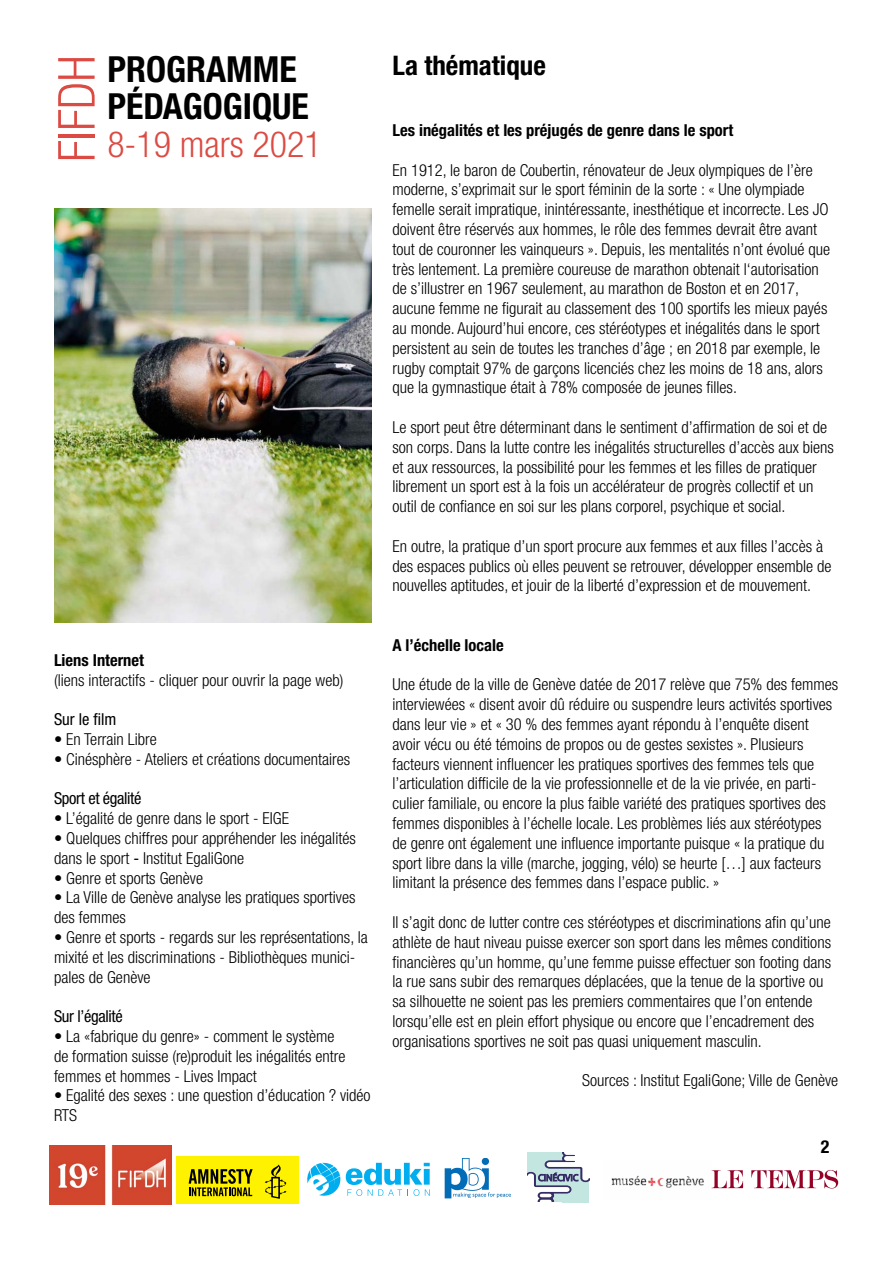
<style>
.page{position:relative;width:893px;height:1263px;background:#fff}
.page>*{position:absolute;margin:0;border:0;box-sizing:border-box;transform-origin:0 0}
.t1{font:300 condensed 51px "Helvetica Neue";color:#db4b43}
.t2{font:700 condensed 36px/37.5px "Helvetica Neue";color:#000}
.t3{font:300 condensed 36px "Helvetica Neue";color:#db4b43}
.t4{font:700 condensed 27px "Helvetica Neue";color:#000}
.t5{font:700 condensed 18px "Helvetica Neue";color:#000}
.t6{font:300 condensed 16.5px/19.8px "Helvetica Neue";color:#000}
.t7{font:700 condensed 16.5px "Helvetica Neue";color:#000}
.t8{font:condensed 16.5px "Helvetica Neue";letter-spacing:-.02em;color:#000}
.s1{font-weight:400}
</style>
<div class="page">
<img style="left:49px;top:1145px;width:123px;height:59px">
<svg style="left:445px;top:1159px;width:66px;height:39px"></svg>
<svg style="left:307px;top:1163px;width:123px;height:33px"></svg>
<svg style="left:711px;top:1170px;width:32px;height:18px"></svg>
<svg style="left:751px;top:1170px;width:87px;height:18px"></svg>
<div style="left:176px;top:1157px;width:123px;height:47px;background:#fff200"></div>
<svg style="left:265px;top:1164px;width:22px;height:35px"></svg>
<svg style="left:189px;top:1169px;width:64px;height:27px"></svg>
<img style="left:611px;top:1175px;width:93px;height:13px">
<svg style="left:527px;top:1152px;width:62px;height:51px"></svg>
<img style="left:54px;top:208px;width:318px;height:415px">
<h1 class="t1" style="left:47px;top:162px;width:108px;rotate:-90deg">FIFDH</h1>
<h2 class="t2" style="left:107px;top:50px;width:200px">Programme<br>Pédagogique</h2>
<h2 class="t3" style="left:107px;top:124px;width:216px">8-19 mars 2021</h2>
<p class="t7" style="left:54px;top:650px;width:92px">Liens Internet</p>
<p class="t6" style="left:54px;top:670px;width:291px">(liens interactifs - cliquer pour ouvrir la page web)</p>
<p class="t8" style="left:54px;top:710px;width:64px">Sur le film</p>
<p class="t6" style="left:54px;top:729px;width:104px">• En Terrain Libre</p>
<p class="t6" style="left:54px;top:749px;width:298px">• Cinésphère - Ateliers et créations documentaires</p>
<p class="t8" style="left:54px;top:789px;width:89px">Sport et égalité</p>
<p class="t6" style="left:54px;top:808px;width:237px">• L’égalité de genre dans le sport - EIGE</p>
<p class="t6" style="left:54px;top:828px;width:303px">• Quelques chiffres pour appréhender les inégalités dans le sport <span class="s1">-</span> Institut EgaliGone</p>
<p class="t6" style="left:54px;top:868px;width:151px">• Genre et sports Genève</p>
<p class="t6" style="left:54px;top:887px;width:303px">• La Ville de Genève analyse les pratiques sportives des femmes</p>
<p class="t6" style="left:54px;top:927px;width:315px">• Genre et sports - regards sur les représentations, la mixité et les discriminations - Bibliothèques munici&shy;pales de Genève</p>
<p class="t8" style="left:54px;top:1007px;width:70px">Sur l’égalité</p>
<p class="t6" style="left:54px;top:1026px;width:293px">• La «fabrique du genre» - comment le système de formation suisse (re)produit les inégalités entre femmes et hommes - Lives Impact</p>
<p class="t6" style="left:54px;top:1085px;width:318px">• Egalité des sexes : une question d’éducation ? vidéo<br>RTS</p>
<h3 class="t4" style="left:392px;top:49px;width:155px">La thématique</h3>
<p class="t7" style="left:392px;top:120px;width:342px">Les inégalités et les préjugés de genre dans le sport</p>
<p class="t6" style="left:392px;top:160px;width:439px">En 1912, le baron de Coubertin, rénovateur de Jeux olympiques de l’ère moderne, s’exprimait sur le sport féminin de la sorte : « Une olympiade femelle serait impratique, inintéressante, inesthétique et incorrecte. Les JO doivent être réservés aux hommes, le rôle des femmes devrait être avant tout de couronner les vainqueurs ». Depuis, les mentalités n’ont évolué que très lentement. La première coureuse de marathon obtenait l‘autorisation de s’illustrer en 1967 seulement, au marathon de Boston et en 2017, aucune femme ne figurait au classement des 100 sportifs les mieux payés au monde. Aujourd’hui encore, ces stéréotypes et inégalités dans le sport persistent au sein de toutes les tranches d’âge ; en 2018 par exemple, le rugby comptait 97% de garçons licenciés chez les moins de 18 ans, alors que la gymnastique était à 78% composée de jeunes filles.</p>
<p class="t6" style="left:392px;top:417px;width:443px">Le sport peut être déterminant dans le sentiment d’affirmation de soi et de son corps. Dans la lutte contre les inégalités structurelles d’accès aux biens et aux ressources, la possibilité pour les femmes et les filles de pratiquer librement un sport est à la fois un accélérateur de progrès collectif et un outil de confiance en soi sur les plans corporel, psychique et social.</p>
<p class="t6" style="left:392px;top:536px;width:441px">En outre, la pratique d’un sport procure aux femmes et aux filles l’accès à des espaces publics où elles peuvent se retrouver, développer ensemble de nouvelles aptitudes, et jouir de la liberté d’expression et de mouvement.</p>
<p class="t7" style="left:392px;top:635px;width:113px">A l’échelle locale</p>
<p class="t6" style="left:392px;top:674px;width:447px">Une étude de la ville de Genève datée de 2017 relève que 75% des femmes interviewées « disent avoir dû réduire ou suspendre leurs activités sportives dans leur vie » et « 30 % des femmes ayant répondu à l’enquête disent avoir vécu ou été témoins de propos ou de gestes sexistes ». Plusieurs facteurs viennent influencer les pratiques sportives des femmes tels que l’articulation difficile de la vie professionnelle et de la vie privée, en parti&shy;culier familiale, ou encore la plus faible variété des pratiques sportives des femmes disponibles à l’échelle locale. Les problèmes liés aux stéréotypes de genre ont également une influence importante puisque « la pratique du sport libre dans la ville (marche, jogging, vélo) se heurte […] aux facteurs limitant la présence des femmes dans l’espace public. »</p>
<p class="t6" style="left:392px;top:912px;width:440px">Il s’agit donc de lutter contre ces stéréotypes et discriminations afin qu’une athlète de haut niveau puisse exercer son sport dans les mêmes conditions financières qu’un homme, qu’une femme puisse effectuer son footing dans la rue sans subir des remarques déplacées, que la tenue de la sportive ou sa silhouette ne soient pas les premiers commentaires que l’on entende lorsqu’elle est en plein effort physique ou encore que l’encadrement des organisations sportives ne soit pas quasi uniquement masculin.</p>
<p class="t6" style="left:582px;top:1070px;width:258px">Sources : Institut EgaliGone; Ville de Genève</p>
<p class="t5" style="left:821px;top:1131px;width:10px">2</p>
</div>
